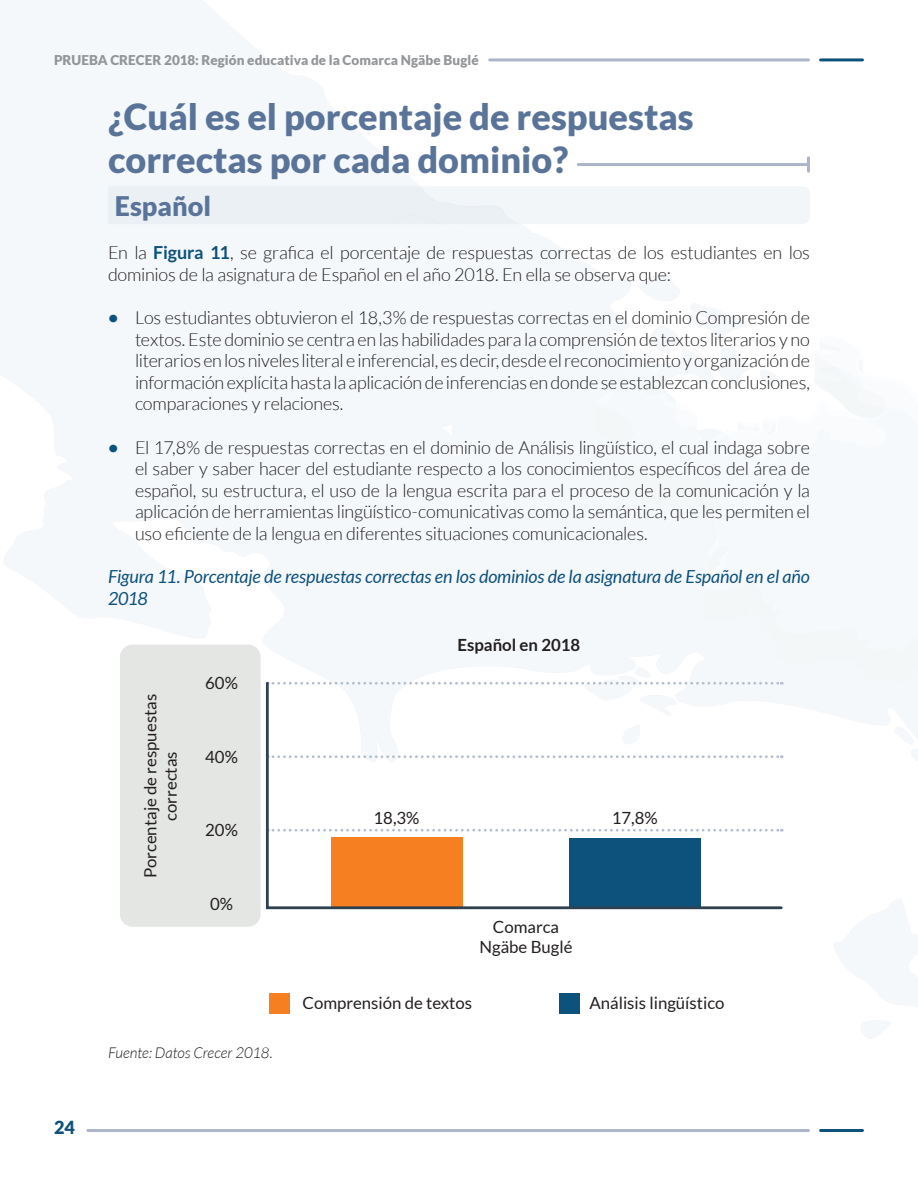
<style>
.page{position:relative;width:918px;height:1188px;background:#fff}
.page>*{position:absolute;margin:0;border:0;box-sizing:border-box;transform-origin:0 0}
.Títulos{font:900 36px/43.2px "Lato";color:#5a7499}
.Materias{font:900 27px "Lato";color:#5a7499}
.Cuerpos_de_texto_1_c{font:300 18px/21.6px "Lato";letter-spacing:-.01em;color:#231f20;text-align:justify}
.Figuras{font:italic 18px/21.6px "Lato";letter-spacing:-.01em;color:#0d517d}
.t1{font:900 18px "Lato";color:#0d517d}
.t2{font:16.8px/20.1px "Lato";color:#231f20;text-align:center}
.t3{font:700 16.8px "Lato";color:#231f20}
.Fuentes_Tablas_figur{font:italic 300 15px "Lato";letter-spacing:-.005em;color:#231f20}
.t4{font:900 13.5px "Lato";letter-spacing:.005em;color:#939598}
.s1{font-weight:700;color:#0d517d}
</style>
<div class="page">
<hr style="left:88px;top:1129px;width:720px;height:3px;background:#adb5ca">
<hr style="left:490px;top:58px;width:318px;height:3px;background:#adb5ca">
<hr style="left:821px;top:58px;width:41px;height:3px;background:#0d517d">
<hr style="left:821px;top:1129px;width:41px;height:3px;background:#0d517d">
<div style="left:120px;top:645px;width:141px;height:282px;background:#e4e6e4;border-radius:13px"></div>
<div style="left:269px;top:993px;width:21px;height:20px;background:#f57f21"></div>
<div style="left:559px;top:993px;width:20px;height:20px;background:#0d517d"></div>
<svg style="left:265px;top:746px;width:519px;height:164px"></svg>
<hr style="left:578px;top:163px;width:231px;height:3px;background:#adb5ca">
<svg style="left:807px;top:158px;width:3px;height:13px"></svg>
<svg style="left:108px;top:186px;width:810px;height:560px"></svg>
<p class="t4" style="left:54px;top:53px;width:426px">PRUEBA CRECER 2018: Región educativa de la Comarca Ngäbe Buglé</p>
<p class="Títulos" style="left:108px;top:94px;width:587px">¿Cuál es el porcentaje de respuestas correctas por cada dominio?</p>
<p class="Materias" style="left:115px;top:190px;width:98px">Español</p>
<p class="Cuerpos_de_texto_1_c" style="left:108px;top:242px;width:704px">En la <span class="s1">Figura 11</span>, se grafica el porcentaje de respuestas correctas de los estudiantes en los dominios de la asignatura de Español en el año 2018. En ella se observa que:</p>
<p class="Cuerpos_de_texto_1_c" style="left:135px;top:307px;width:677px;text-indent:-27px"><span class="s1">•</span> Los estudiantes obtuvieron el 18,3% de respuestas correctas en el dominio Compresión de textos. Este dominio se centra en las habilidades para la comprensión de textos literarios y no literarios en los niveles literal e inferencial, es decir, desde el reconocimiento y organización de información explícita hasta la aplicación de inferencias en donde se establezcan conclusiones, comparaciones y relaciones.</p>
<p class="Cuerpos_de_texto_1_c" style="left:135px;top:436px;width:676px;text-indent:-27px"><span class="s1">•</span> El 17,8% de respuestas correctas en el dominio de Análisis lingüístico, el cual indaga sobre el saber y saber hacer del estudiante respecto a los conocimientos específicos del área de español, su estructura, el uso de la lengua escrita para el proceso de la comunicación y la aplicación de herramientas lingüístico-comunicativas como la semántica, que les permiten el uso eficiente de la lengua en diferentes situaciones comunicacionales.</p>
<p class="Figuras" style="left:108px;top:566px;width:704px">Figura 11. Porcentaje de respuestas correctas en los dominios de la asignatura de Español en el año<br>2018</p>
<p class="t1" style="left:54px;top:1117px;width:22px">24</p>
<p class="t2" style="left:140px;top:878px;width:186px;rotate:-90deg">Porcentaje de respuestas correctas</p>
<p class="t2" style="left:205px;top:673px;width:34px">60%</p>
<p class="t2" style="left:205px;top:747px;width:34px">40%</p>
<p class="t2" style="left:205px;top:820px;width:34px">20%</p>
<p class="t2" style="left:210px;top:894px;width:24px">0%</p>
<p class="Fuentes_Tablas_figur" style="left:108px;top:1045px;width:166px">Fuente: Datos Crecer 2018.</p>
<p class="t3" style="left:457px;top:635px;width:124px">Español en 2018</p>
<p class="t2" style="left:374px;top:807px;width:47px">18,3%</p>
<p class="t2" style="left:612px;top:807px;width:47px">17,8%</p>
<p class="t2" style="left:479px;top:916px;width:95px">Comarca<br>Ngäbe Buglé</p>
<p class="t2" style="left:303px;top:993px;width:171px">Comprensión de textos</p>
<p class="t2" style="left:589px;top:993px;width:137px">Análisis lingüístico</p>
</div>
